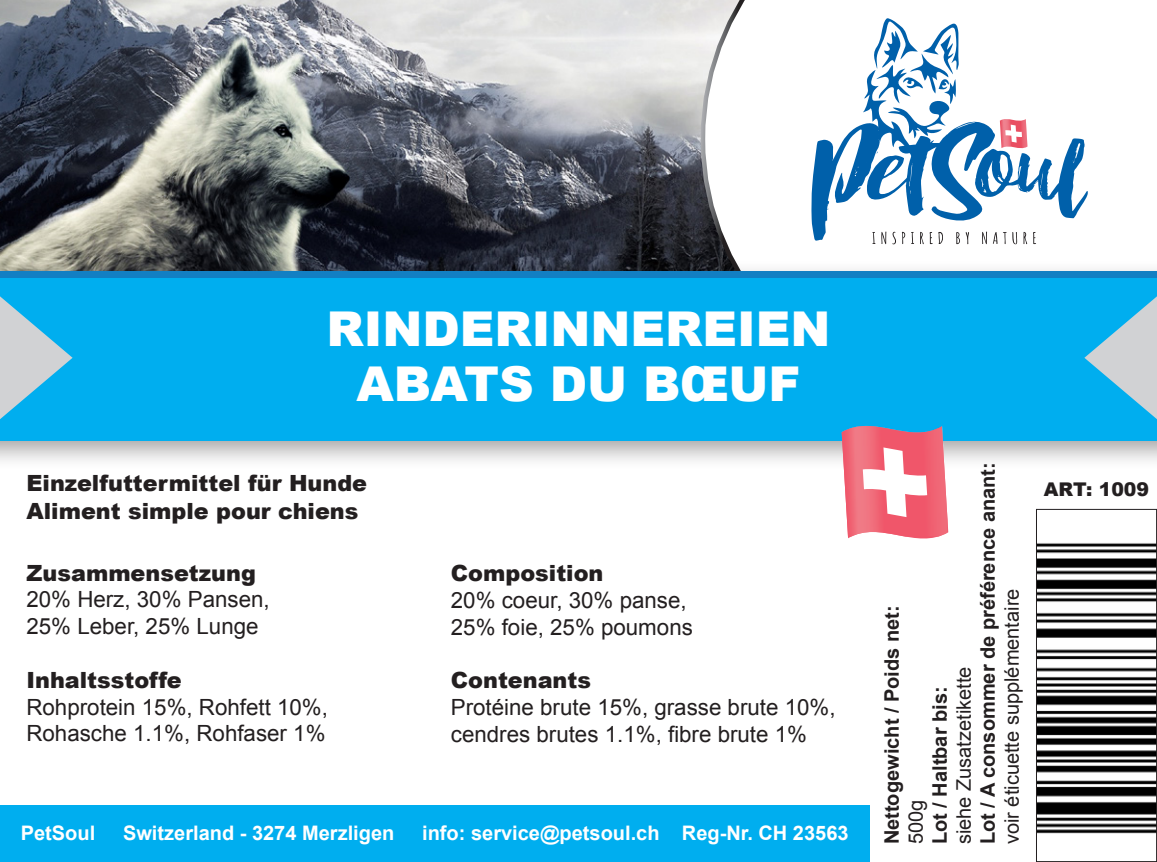
<style>
.page{position:relative;width:1157px;height:862px;background:#fff}
.page>*{position:absolute;margin:0;border:0;box-sizing:border-box;transform-origin:0 0}
.t1{font:900 48px "Arial";color:#fff}
.t2{font:22.4px "Arial";color:#231f20}
.t3{font:900 22.4px "Arial";color:#231f20}
.t4{font:700 20px "Arial";color:#fff}
.t5{font:700 20px "Arial";color:#231f20}
.t6{font:20px "Arial";color:#231f20}
.t7{font:900 18.8px "Arial";color:#231f20}
</style>
<div class="page">
<img style="left:0;top:0;width:700px;height:260px">
<svg style="left:700px;top:0;width:388px;height:260px"></svg>
<div style="left:0;top:260px;width:1157px;height:210px;background:#231f20;opacity:.42"></div>
<div style="left:0;top:274px;width:1157px;height:166px;background:#00aeef"></div>
<div style="left:0;top:805px;width:870px;height:57px;background:#00aeef"></div>
<img style="left:1038px;top:543px;width:117px;height:291px">
<div style="left:1036px;top:509px;width:121px;height:353px;border:1px solid #231f20"></div>
<svg style="left:811px;top:18px;width:276px;height:226px"></svg>
<div style="left:0;top:271px;width:1157px;height:7px;background:#127fc3"></div>
<svg style="left:0;top:296px;width:73px;height:123px"></svg>
<svg style="left:1084px;top:296px;width:73px;height:123px"></svg>
<svg style="left:841px;top:425px;width:107px;height:114px"></svg>
<p class="t1" style="left:326px;top:294px;width:505px">RINDERINNEREIEN</p>
<p class="t1" style="left:356px;top:349px;width:445px">ABATS DU BŒUF</p>
<p class="t3" style="left:26px;top:467px;width:342px">Einzelfuttermittel für Hunde</p>
<p class="t3" style="left:26px;top:494px;width:333px">Aliment simple pour chiens</p>
<p class="t3" style="left:26px;top:556px;width:231px">Zusammensetzung</p>
<p class="t2" style="left:26px;top:585px;width:245px">20% Herz, 30% Pansen,</p>
<p class="t2" style="left:26px;top:612px;width:234px">25% Leber, 25% Lunge</p>
<p class="t3" style="left:26px;top:663px;width:157px">Inhaltsstoffe</p>
<p class="t2" style="left:26px;top:692px;width:303px">Rohprotein 15%, Rohfett 10%,</p>
<p class="t2" style="left:26px;top:719px;width:300px">Rohasche 1.1%, Rohfaser 1%</p>
<p class="t3" style="left:451px;top:557px;width:154px">Composition</p>
<p class="t2" style="left:451px;top:585px;width:237px">20% coeur, 30% panse,</p>
<p class="t2" style="left:451px;top:612px;width:243px">25% foie, 25% poumons</p>
<p class="t3" style="left:451px;top:664px;width:142px">Contenants</p>
<p class="t2" style="left:451px;top:692px;width:386px">Protéine brute 15%, grasse brute 10%,</p>
<p class="t2" style="left:451px;top:719px;width:358px">cendres brutes 1.1%, fibre brute 1%</p>
<p class="t4" style="left:21px;top:820px;width:76px">PetSoul</p>
<p class="t4" style="left:123px;top:820px;width:273px">Switzerland - 3274 Merzligen</p>
<p class="t4" style="left:422px;top:820px;width:428px">info: service@petsoul.ch Reg-Nr. CH 23563</p>
<p class="t5" style="left:878px;top:844px;width:240px;rotate:-90deg">Nettogewicht / Poids net:</p>
<p class="t5" style="left:926px;top:844px;width:159px;rotate:-90deg">Lot / Haltbar bis:</p>
<p class="t6" style="left:902px;top:844px;width:46px;rotate:-90deg">500g</p>
<p class="t6" style="left:950px;top:844px;width:179px;rotate:-90deg">siehe Zusatzetikette</p>
<p class="t5" style="left:974px;top:844px;width:383px;rotate:-90deg">Lot / A consommer de préférence anant:</p>
<p class="t6" style="left:998px;top:844px;width:257px;rotate:-90deg">voir éticuette supplémentaire</p>
<p class="t7" style="left:1043px;top:475px;width:107px">ART: 1009</p>
</div>
